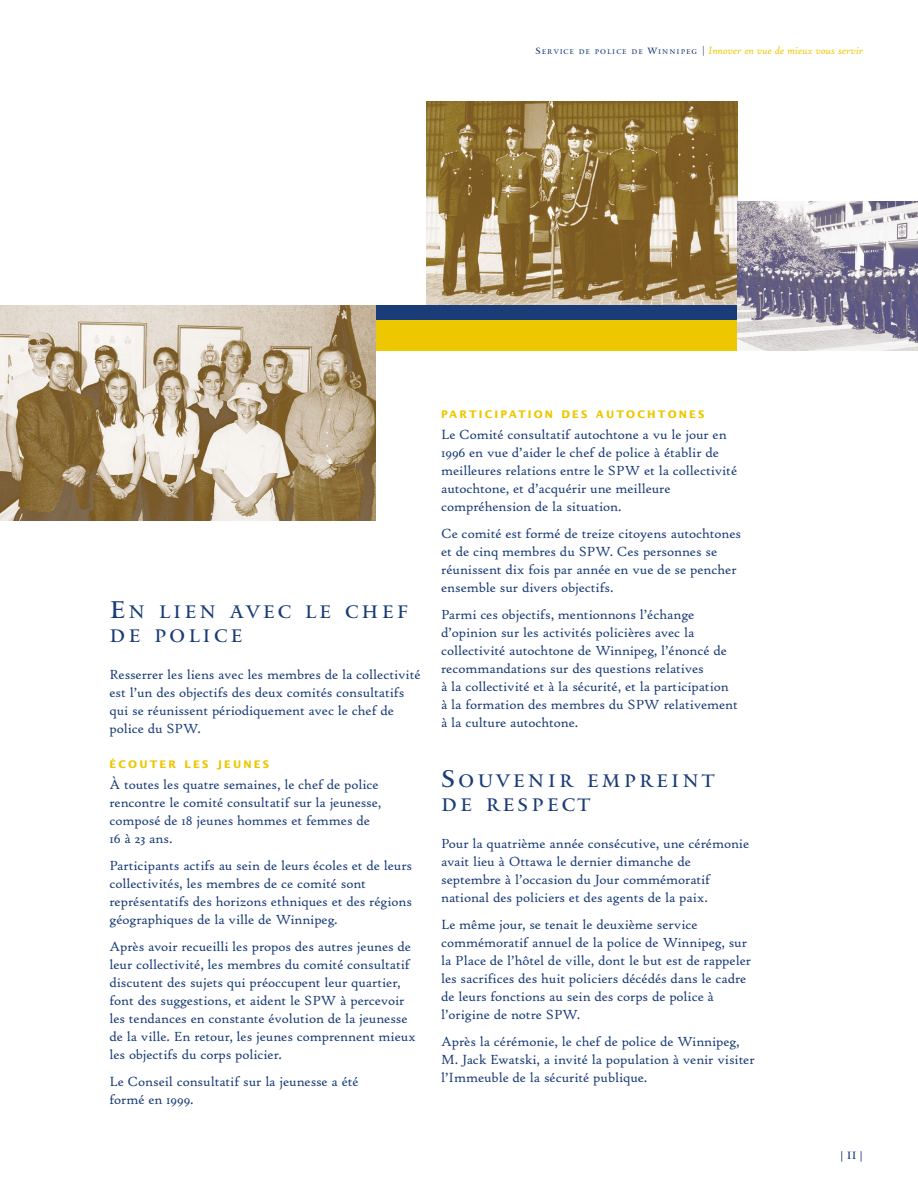
<style>
.page{position:relative;width:918px;height:1188px;background:#fff}
.page>*{position:absolute;margin:0;border:0;box-sizing:border-box;transform-origin:0 0}
.t1{font:18px/24px "Mantinia";letter-spacing:.185em;color:#1a3c77}
.t2{font:14.25px/18px "Hightower Text Roman";letter-spacing:-.005em;color:#1a3c77}
.t3{font:italic 11.25px "Hightower Text";color:#edc700}
.t4{font:700 10.5px "Lucida Sans";letter-spacing:.205em;color:#edc700}
.t5{font:10.5px "Lucida Sans";color:#1a3c77}
.s1{font-family:"Mantinia";font-style:normal;font-size:9px;color:#1a3c77}
.s2{font-family:"Mantinia";font-style:normal;font-size:6.75px;color:#1a3c77}
.s3{font-size:10.5px;color:#1a3c77}
.s4{font-size:24px}
.s5{font-family:"Mantinia"}
</style>
<div class="page">
<img style="left:427px;top:101px;width:310px;height:204px">
<div style="left:1px;top:320px;width:917px;height:31px;background:#edc700"></div>
<div style="left:0;top:305px;width:918px;height:15px;background:#1a3c77"></div>
<img style="left:0;top:305px;width:375px;height:216px">
<img style="left:737px;top:201px;width:181px;height:150px">
<hr style="left:0;top:320px;width:1px;height:31px;background:#edc700">
<p class="t3" style="left:536px;top:46px;width:329px"><span class="s1">S</span><span class="s2">ERVICE DE POLICE DE</span> <span class="s1">W</span><span class="s2">INNIPEG</span> <span class="s3">|</span> Innover en vue de mieux vous servir</p>
<p class="t1" style="left:109px;top:602px;width:300px"><span class="s4">E</span>N LIEN AVEC LE CHEF<br>DE POLICE</p>
<p class="t2" style="left:109px;top:667px;width:313px">Resserrer les liens avec les membres de la collectivité est l’un des objectifs des deux comités consultatifs qui se réunissent périodiquement avec le chef de police du SPW.</p>
<p class="t4" style="left:109px;top:760px;width:161px">ÉCOUTER LES JEUNES</p>
<p class="t2" style="left:109px;top:777px;width:273px">À toutes les quatre semaines, le chef de police rencontre le comité consultatif sur la jeunesse, composé de 18 jeunes hommes et femmes de 16 à 23 ans.</p>
<p class="t2" style="left:109px;top:858px;width:304px">Participants actifs au sein de leurs écoles et de leurs collectivités, les membres de ce comité sont représentatifs des horizons ethniques et des régions géographiques de la ville de Winnipeg.</p>
<p class="t2" style="left:109px;top:939px;width:308px">Après avoir recueilli les propos des autres jeunes de leur collectivité, les membres du comité consultatif discutent des sujets qui préoccupent leur quartier, font des suggestions, et aident le SPW à percevoir les tendances en constante évolution de la jeunesse de la ville. En retour, les jeunes comprennent mieux les objectifs du corps policier.</p>
<p class="t2" style="left:109px;top:1074px;width:251px">Le Conseil consultatif sur la jeunesse a été formé en 1999.</p>
<p class="t4" style="left:441px;top:409px;width:265px">PARTICIPATION DES AUTOCHTONES</p>
<p class="t2" style="left:441px;top:426px;width:298px">Le Comité consultatif autochtone a vu le jour en 1996 en vue d’aider le chef de police à établir de meilleures relations entre le SPW et la collectivité autochtone, et d’acquérir une meilleure compréhension de la situation.</p>
<p class="t2" style="left:441px;top:525px;width:301px">Ce comité est formé de treize citoyens autochtones et de cinq membres du SPW. Ces personnes se réunissent dix fois par année en vue de se pencher ensemble sur divers objectifs.</p>
<p class="t2" style="left:441px;top:606px;width:298px">Parmi ces objectifs, mentionnons l’échange d’opinion sur les activités policières avec la collectivité autochtone de Winnipeg, l’énoncé de recommandations sur des questions relatives<br>à la collectivité et à la sécurité, et la participation à la formation des membres du SPW relativement à la culture autochtone.</p>
<p class="t1" style="left:441px;top:770px;width:274px"><span class="s4">S</span>OUVENIR EMPREINT<br>DE RESPECT</p>
<p class="t2" style="left:441px;top:836px;width:310px">Pour la quatrième année consécutive, une cérémonie avait lieu à Ottawa le dernier dimanche de septembre à l’occasion du Jour commémoratif national des policiers et des agents de la paix.</p>
<p class="t2" style="left:441px;top:917px;width:312px">Le même jour, se tenait le deuxième service commémoratif annuel de la police de Winnipeg, sur la Place de l’hôtel de ville, dont le but est de rappeler les sacrifices des huit policiers décédés dans le cadre de leurs fonctions au sein des corps de police à l’origine de notre SPW.</p>
<p class="t2" style="left:441px;top:1034px;width:315px">Après la cérémonie, le chef de police de Winnipeg,<br>M. Jack Ewatski, a invité la population à venir visiter l’Immeuble de la sécurité publique.</p>
<p class="t5" style="left:840px;top:1151px;width:24px">| <span class="s5">11</span> |</p>
</div>
